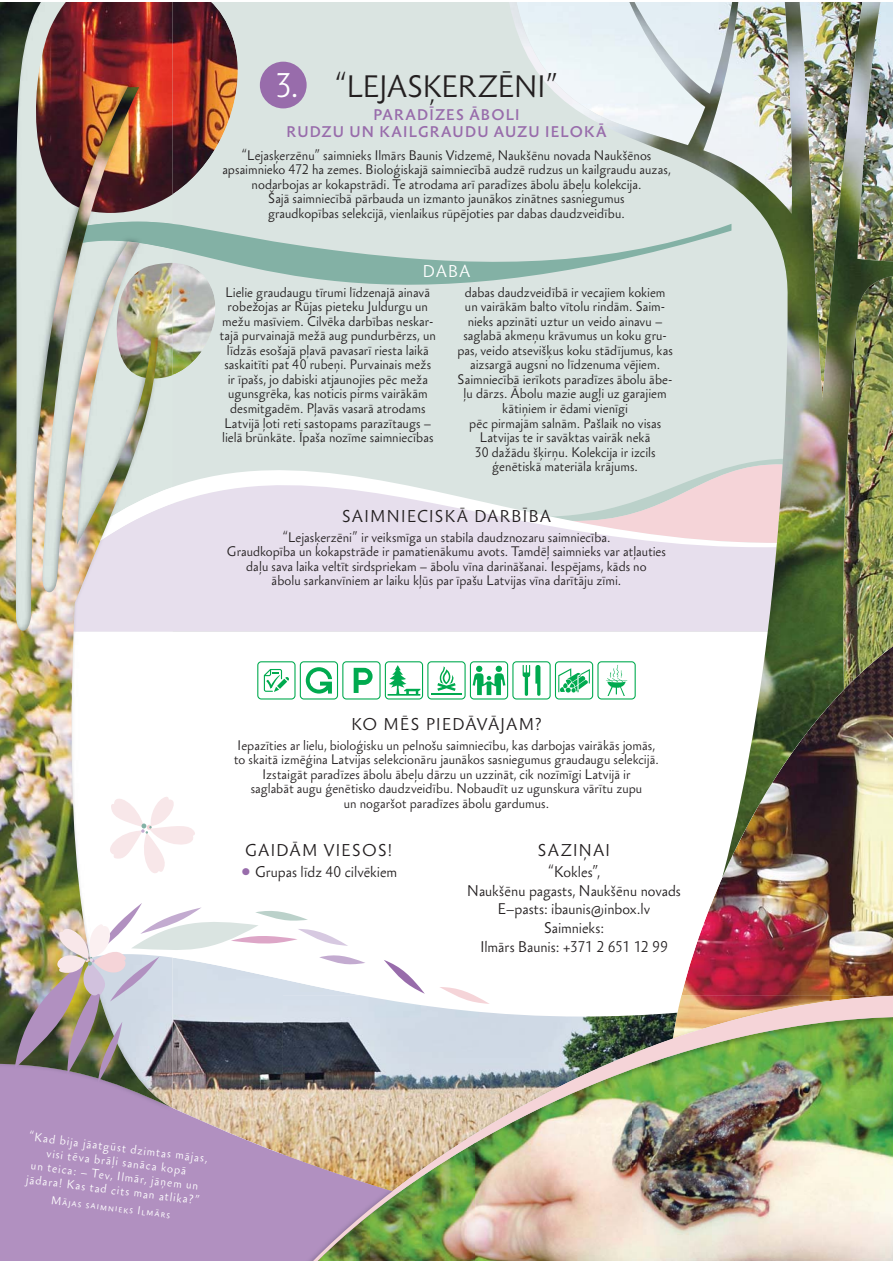
<style>
.page{position:relative;width:893px;height:1263px;background:#fff}
.page>*{position:absolute;margin:0;border:0;box-sizing:border-box;transform-origin:0 0}
.t1{font:28.5px "Sebastian Light Pro";letter-spacing:-.005em;color:#231f20}
.t2{font:15.75px "Sebastian Light Pro";letter-spacing:.08em;color:#231f20}
.t3{font:15.75px "Sebastian Light Pro";color:#fff}
.t4{font:14.25px/18.8px "Sebastian Light Pro";color:#231f20;text-align:center}
.t5{font:700 14.25px/16.5px "Sebastian Light SC";letter-spacing:.085em;color:#986cab;text-align:center}
.t6{font:12.75px/14.5px "Sebastian Light Pro";letter-spacing:.005em;color:#231f20;text-align:center}
.t7{font:11.25px/14.2px "Sebastian Light Pro";color:#fff;text-align:center}
.t8{font:10.5px "Sebastian Light SC";color:#fff}
.s1{font-size:31.5px;color:#fff}
.s2{font-family:"Sebastian Light SC";font-size:19.5px;color:#986cab}
</style>
<div class="page">
<div style="left:0;top:2px;width:893px;height:629px;background:#dae4e1"></div>
<img style="left:681px;top:878px;width:212px;height:117px">
<div style="left:173px;top:549px;width:332px;height:82px;background:#e7dfed"></div>
<svg style="left:0;top:1084px;width:283px;height:177px;background:#b494bc"></svg>
<svg style="left:173px;top:470px;width:332px;height:79px;fill:#e7dfed"></svg>
<img style="left:173px;top:2px;width:65px;height:192px">
<img style="left:173px;top:336px;width:36px;height:39px">
<img style="left:505px;top:2px;width:388px;height:876px">
<img style="left:283px;top:1154px;width:10px;height:107px">
<img style="left:293px;top:995px;width:600px;height:266px">
<svg style="left:173px;top:213px;width:558px;height:123px"></svg>
<img style="left:0;top:1084px;width:173px;height:26px">
<img style="left:171px;top:487px;width:2px;height:55px">
<img style="left:171px;top:263px;width:2px;height:113px">
<img style="left:171px;top:223px;width:2px;height:26px">
<img style="left:0;top:2px;width:171px;height:1105px">
<svg style="left:439px;top:987px;width:51px;height:17px"></svg>
<svg style="left:384px;top:960px;width:41px;height:34px"></svg>
<svg style="left:103px;top:792px;width:92px;height:88px"></svg>
<img style="left:15px;top:903px;width:350px;height:181px">
<div style="left:260px;top:62px;width:47px;height:46px;background:#986cab;border-radius:50%"></div>
<svg style="left:342px;top:661px;width:39px;height:38px"></svg>
<div style="left:343px;top:662px;width:36px;height:36px;background:#fff;border-radius:3px"></div>
<svg style="left:354px;top:668px;width:19px;height:25px"></svg>
<svg style="left:597px;top:661px;width:39px;height:38px"></svg>
<div style="left:599px;top:662px;width:36px;height:36px;background:#fff;border-radius:3px"></div>
<svg style="left:606px;top:665px;width:21px;height:31px"></svg>
<svg style="left:512px;top:661px;width:39px;height:38px"></svg>
<div style="left:513px;top:662px;width:37px;height:36px;background:#fff;border-radius:3px"></div>
<svg style="left:523px;top:665px;width:17px;height:31px"></svg>
<svg style="left:427px;top:661px;width:39px;height:38px"></svg>
<div style="left:428px;top:662px;width:36px;height:36px;background:#fff;border-radius:3px"></div>
<hr style="left:431px;top:693px;width:31px;height:1px;background:#00aa4f">
<svg style="left:437px;top:666px;width:19px;height:25px"></svg>
<div style="left:555px;top:661px;width:38px;height:38px;background:#30b96f;border-radius:4px"></div>
<div style="left:556px;top:662px;width:36px;height:36px;background:#fff;border-radius:3px"></div>
<svg style="left:558px;top:668px;width:32px;height:24px"></svg>
<div style="left:385px;top:661px;width:38px;height:38px;background:#30b970;border-radius:4px"></div>
<div style="left:386px;top:662px;width:36px;height:36px;background:#fff;border-radius:3px"></div>
<svg style="left:388px;top:665px;width:32px;height:31px"></svg>
<svg style="left:300px;top:661px;width:38px;height:38px"></svg>
<div style="left:301px;top:662px;width:36px;height:36px;background:#fff;border-radius:3px"></div>
<svg style="left:306px;top:667px;width:26px;height:26px"></svg>
<svg style="left:257px;top:661px;width:39px;height:38px"></svg>
<div style="left:258px;top:662px;width:36px;height:36px;background:#fff;border-radius:3px"></div>
<svg style="left:264px;top:669px;width:25px;height:23px"></svg>
<div style="left:470px;top:661px;width:38px;height:38px;background:#30ba70;border-radius:4px"></div>
<div style="left:471px;top:662px;width:36px;height:36px;background:#fff;border-radius:3px"></div>
<svg style="left:473px;top:666px;width:32px;height:29px"></svg>
<p class="t1" style="left:274px;top:73px;width:285px"><span class="s1">3.</span> “LEJASĶERZĒNI”</p>
<p class="t5" style="left:287px;top:107px;width:321px">PARADĪZES ĀBOLI<br>RUDZU UN KAILGRAUDU AUZU IELOKĀ</p>
<p class="t6" style="left:222px;top:149px;width:450px">“Lejasķerzēnu” saimnieks Ilmārs Baunis Vidzemē, Naukšēnu novada Naukšēnos apsaimnieko 472 ha zemes. Bioloģiskajā saimniecībā audzē rudzus un kailgraudu auzas, nodarbojas ar kokapstrādi. Te atrodama arī paradīzes ābolu ābeļu kolekcija.<br>Šajā saimniecībā pārbauda un izmanto jaunākos zinātnes sasniegumus<br>graudkopības selekcijā, vienlaikus rūpējoties par dabas daudzveidību.</p>
<p class="t3" style="left:423px;top:264px;width:49px">DABA</p>
<p class="t6" style="left:220px;top:286px;width:217px">Lielie graudaugu tīrumi līdzenajā ainavā robežojas ar Rūjas pieteku Juldurgu un mežu masīviem. Cilvēka darbības neskar&shy;tajā purvainajā mežā aug pundurbērzs, un līdzās esošajā pļavā pavasarī riesta laikā saskaitīti pat 40 rubeņi. Purvainais mežs ir īpašs, jo dabiski atjaunojies pēc meža ugunsgrēka, kas noticis pirms vairākām desmitgadēm. Pļavās vasarā atrodams Latvijā ļoti reti sastopams parazītaugs – lielā brūnkāte. Īpaša nozīme saimniecības</p>
<p class="t6" style="left:457px;top:286px;width:217px">dabas daudzveidībā ir vecajiem kokiem un vairākām balto vītolu rindām. Saim&shy;nieks apzināti uztur un veido ainavu – saglabā akmeņu krāvumus un koku gru&shy;pas, veido atsevišķus koku stādījumus, kas aizsargā augsni no līdzenuma vējiem.<br>Saimniecībā ierīkots paradīzes ābolu ābe&shy;ļu dārzs. Ābolu mazie augļi uz garajiem kātiņiem ir ēdami vienīgi<br>pēc pirmajām salnām. Pašlaik no visas Latvijas te ir savāktas vairāk nekā<br>30 dažādu šķirņu. Kolekcija ir izcils ģenētiskā materiāla krājums.</p>
<p class="t2" style="left:342px;top:509px;width:210px">SAIMNIECISKĀ DARBĪBA</p>
<p class="t6" style="left:227px;top:531px;width:441px">“Lejasķerzēni” ir veiksmīga un stabila daudznozaru saimniecība.<br>Graudkopība un kokapstrāde ir pamatienākumu avots. Tamdēļ saimnieks var atļauties daļu sava laika veltīt sirdspriekam – ābolu vīna darināšanai. Iespējams, kāds no<br>ābolu sarkanvīniem ar laiku kļūs par īpašu Latvijas vīna darītāju zīmi.</p>
<p class="t2" style="left:351px;top:717px;width:191px">KO MĒS PIEDĀVĀJAM?</p>
<p class="t6" style="left:234px;top:738px;width:426px">Iepazīties ar lielu, bioloģisku un pelnošu saimniecību, kas darbojas vairākās jomās, to skaitā izmēģina Latvijas selekcionāru jaunākos sasniegumus graudaugu selekcijā.<br>Izstaigāt paradīzes ābolu ābeļu dārzu un uzzināt, cik nozīmīgi Latvijā ir<br>saglabāt augu ģenētisko daudzveidību. Nobaudīt uz ugunskura vārītu zupu<br>un nogaršot paradīzes ābolu gardumus.</p>
<p class="t2" style="left:245px;top:843px;width:149px">GAIDĀM VIESOS!</p>
<p class="t2" style="left:538px;top:843px;width:74px">SAZIŅAI</p>
<p class="t4" style="left:241px;top:863px;width:158px"><span class="s2">•</span> Grupas līdz 40 cilvēkiem</p>
<p class="t4" style="left:467px;top:863px;width:215px">“Kokles”,<br>Naukšēnu pagasts, Naukšēnu novads<br>E–pasts: ibaunis@inbox.lv<br>Saimnieks:<br>Ilmārs Baunis: +371 2 651 12 99</p>
<p class="t7" style="left:30px;top:1130px;width:181px;rotate:7deg">“Kad bija jāatgūst dzimtas mājas, visi tēva brāļi sanāca kopā<br>un teica: – Tev, Ilmār, jāņem un jādara! Kas tad cits man atlika?”</p>
<p class="t8" style="left:52px;top:1194px;width:122px;rotate:7deg">Mājas saimnieks Ilmārs</p>
</div>
